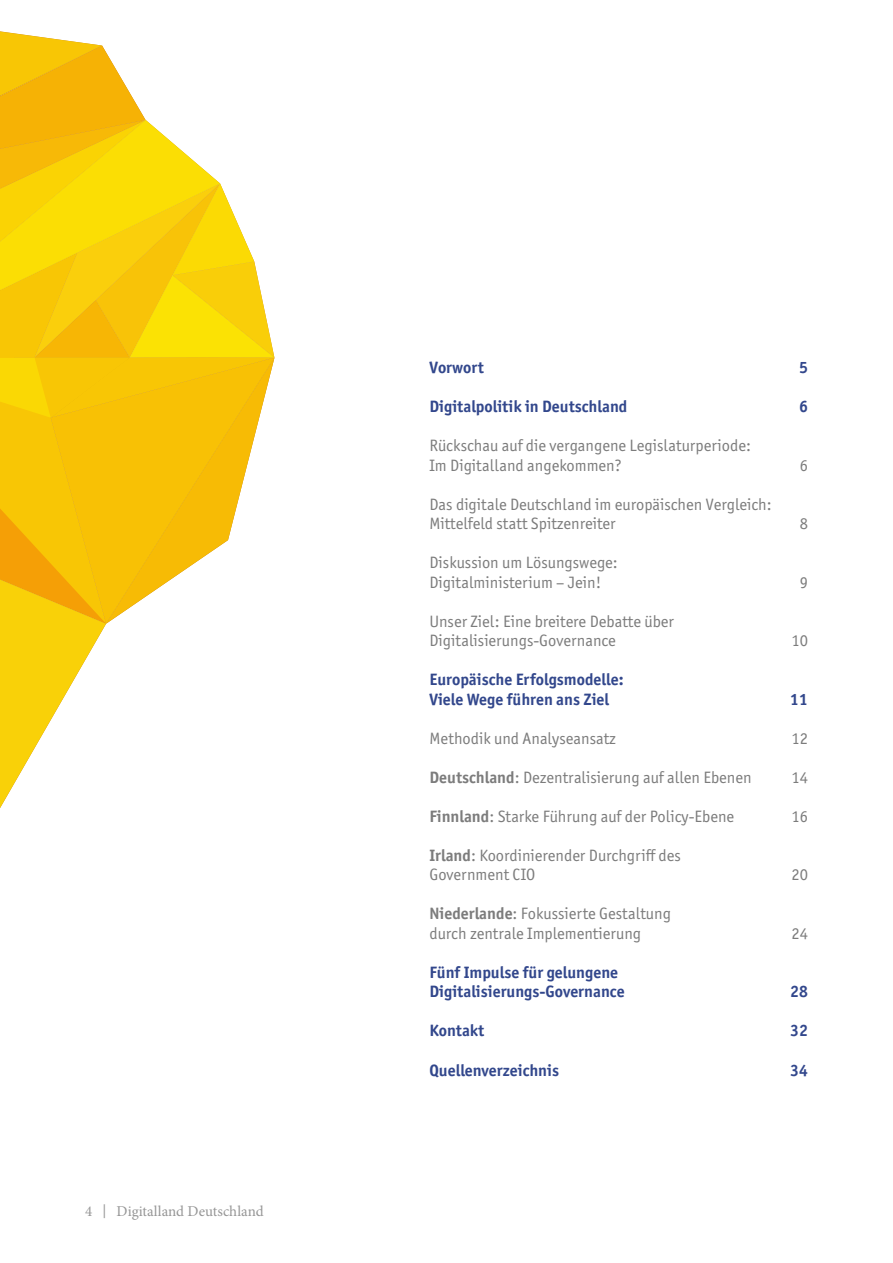
<style>
.page{position:relative;width:893px;height:1263px;background:#fff}
.page>*{position:absolute;margin:0;border:0;box-sizing:border-box;transform-origin:0 0}
.Inhaltsverzeichnis{font:16.5px "Officina Sans ITC Pro";color:#7c7c7c}
.Inhaltsverzeichnis-2{font:700 16.5px "Officina Sans ITC Pro";color:#32478c}
.t1{font:15px "Minion Pro";color:#969696}
.s1{font-family:"Graphik"}
.s2{font-weight:700}
</style>
<div class="page">
<svg style="left:0;top:31px;width:274px;height:777px"></svg>
<svg style="left:51px;top:358px;width:223px;height:266px;fill:#f8c105"></svg>
<p class="t1" style="left:85px;top:1201px;width:180px">4 <span class="s1">|</span> Digitalland Deutschland</p>
<p class="Inhaltsverzeichnis-2" style="left:429px;top:358px;width:56px">Vorwort</p>
<p class="Inhaltsverzeichnis-2" style="left:799px;top:358px;width:10px">5</p>
<p class="Inhaltsverzeichnis-2" style="left:429px;top:397px;width:199px">Digitalpolitik in Deutschland</p>
<p class="Inhaltsverzeichnis-2" style="left:799px;top:397px;width:10px">6</p>
<p class="Inhaltsverzeichnis" style="left:429px;top:436px;width:323px">Rückschau auf die vergangene Legislaturperiode:</p>
<p class="Inhaltsverzeichnis" style="left:429px;top:456px;width:194px">Im Digitalland angekommen?</p>
<p class="Inhaltsverzeichnis" style="left:800px;top:456px;width:10px">6</p>
<p class="Inhaltsverzeichnis" style="left:429px;top:495px;width:344px">Das digitale Deutschland im europäischen Vergleich:</p>
<p class="Inhaltsverzeichnis" style="left:429px;top:514px;width:188px">Mittelfeld statt Spitzenreiter</p>
<p class="Inhaltsverzeichnis" style="left:800px;top:514px;width:10px">8</p>
<p class="Inhaltsverzeichnis" style="left:429px;top:553px;width:190px">Diskussion um Lösungswege:</p>
<p class="Inhaltsverzeichnis" style="left:429px;top:573px;width:173px">Digitalministerium – Jein!</p>
<p class="Inhaltsverzeichnis" style="left:800px;top:573px;width:10px">9</p>
<p class="Inhaltsverzeichnis" style="left:429px;top:612px;width:246px">Unser Ziel: Eine breitere Debatte über</p>
<p class="Inhaltsverzeichnis" style="left:429px;top:631px;width:188px">Digitalisierungs-Governance</p>
<p class="Inhaltsverzeichnis" style="left:791px;top:631px;width:18px">10</p>
<p class="Inhaltsverzeichnis-2" style="left:429px;top:670px;width:196px">Europäische Erfolgsmodelle:</p>
<p class="Inhaltsverzeichnis-2" style="left:429px;top:689px;width:181px">Viele Wege führen ans Ziel</p>
<p class="Inhaltsverzeichnis-2" style="left:790px;top:689px;width:19px">11</p>
<p class="Inhaltsverzeichnis" style="left:429px;top:729px;width:188px">Methodik und Analyseansatz</p>
<p class="Inhaltsverzeichnis" style="left:791px;top:729px;width:18px">12</p>
<p class="Inhaltsverzeichnis" style="left:429px;top:768px;width:324px"><span class="s2">Deutschland</span>: Dezentralisierung auf allen Ebenen</p>
<p class="Inhaltsverzeichnis" style="left:791px;top:768px;width:18px">14</p>
<p class="Inhaltsverzeichnis" style="left:429px;top:807px;width:306px"><span class="s2">Finnland</span>: Starke Führung auf der Policy-Ebene</p>
<p class="Inhaltsverzeichnis" style="left:791px;top:807px;width:18px">16</p>
<p class="Inhaltsverzeichnis" style="left:429px;top:846px;width:253px"><span class="s2">Irland</span>: Koordinierender Durchgriff des</p>
<p class="Inhaltsverzeichnis" style="left:429px;top:865px;width:107px">Government CIO</p>
<p class="Inhaltsverzeichnis" style="left:791px;top:865px;width:18px">20</p>
<p class="Inhaltsverzeichnis" style="left:429px;top:904px;width:243px"><span class="s2">Niederlande</span>: Fokussierte Gestaltung</p>
<p class="Inhaltsverzeichnis" style="left:429px;top:924px;width:213px">durch zentrale Implementierung</p>
<p class="Inhaltsverzeichnis" style="left:791px;top:924px;width:18px">24</p>
<p class="Inhaltsverzeichnis-2" style="left:429px;top:962px;width:190px">Fünf Impulse für gelungene</p>
<p class="Inhaltsverzeichnis-2" style="left:429px;top:982px;width:197px">Digitalisierungs-Governance</p>
<p class="Inhaltsverzeichnis-2" style="left:790px;top:982px;width:19px">28</p>
<p class="Inhaltsverzeichnis-2" style="left:429px;top:1021px;width:56px">Kontakt</p>
<p class="Inhaltsverzeichnis-2" style="left:790px;top:1021px;width:19px">32</p>
<p class="Inhaltsverzeichnis-2" style="left:429px;top:1060px;width:131px">Quellenverzeichnis</p>
<p class="Inhaltsverzeichnis-2" style="left:790px;top:1060px;width:19px">34</p>
</div>
